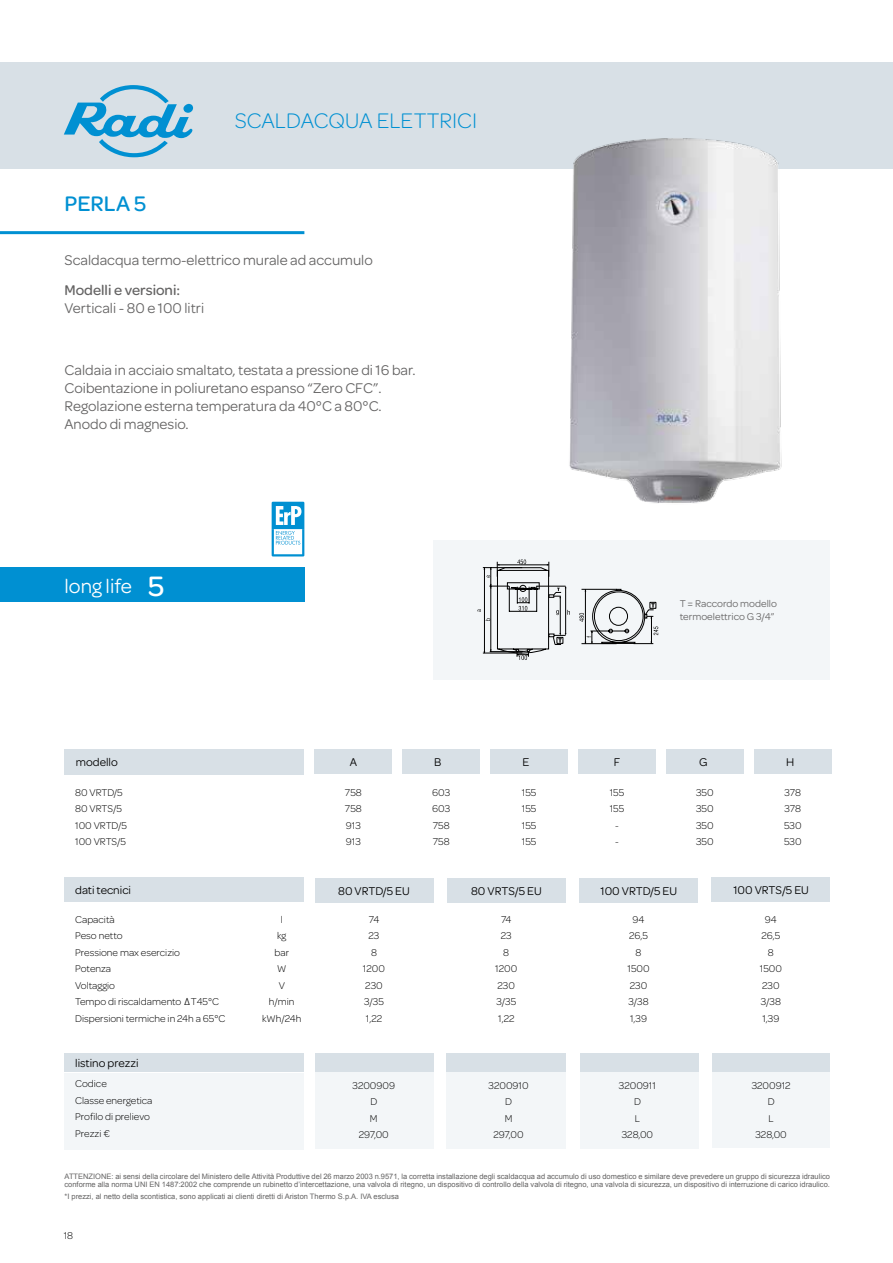
<style>
.page{position:relative;width:893px;height:1263px;background:#fff}
.page>*{position:absolute;margin:0;border:0;box-sizing:border-box;transform-origin:0 0}
.t1{font:300 22.5px "Omnes";color:#0090d2}
.t2{font:500 22.5px "Omnes";color:#0090d2}
.t3{font:21px "Omnes";color:#fff}
.t4{font:15px/18px "Omnes";color:#646363}
.t5{font:500 15px "Omnes";color:#646363}
.t6{font:12px "Omnes";color:#000}
.t7{font:300 10.5px/16.5px "Omnes";color:#000;text-align:center}
.t8{font:10.5px/12.6px "Omnes";color:#646363}
.t9{font:7.5px/7.5px "Arial";color:#646363}
.s1{font-weight:500;font-size:30px}
.s2{font-family:"Foundry Sterling";font-weight:400}
</style>
<div class="page">
<div style="left:0;top:63px;width:893px;height:106px;background:#d8e0e6"></div>
<svg style="left:64px;top:85px;width:129px;height:72px"></svg>
<div style="left:183px;top:104px;width:10px;height:9px;background:#0090d2;border-radius:50%"></div>
<div style="left:315px;top:749px;width:77px;height:25px;background:#d8e0e6"></div>
<div style="left:403px;top:749px;width:77px;height:25px;background:#d8e0e6"></div>
<div style="left:490px;top:749px;width:78px;height:25px;background:#d8e0e6"></div>
<div style="left:578px;top:749px;width:78px;height:25px;background:#d8e0e6"></div>
<div style="left:754px;top:749px;width:77px;height:25px;background:#d8e0e6"></div>
<div style="left:666px;top:749px;width:77px;height:25px;background:#d8e0e6"></div>
<hr style="left:0;top:231px;width:304px;height:3px;background:#0090d2">
<div style="left:65px;top:749px;width:239px;height:26px;background:#d8e0e6"></div>
<div style="left:65px;top:877px;width:239px;height:25px;background:#d8e0e6"></div>
<div style="left:65px;top:1053px;width:239px;height:19px;background:#d8e0e6"></div>
<div style="left:580px;top:1072px;width:118px;height:76px;background:#f3f6f8"></div>
<div style="left:315px;top:1072px;width:118px;height:76px;background:#f3f6f8"></div>
<div style="left:65px;top:1073px;width:239px;height:76px;background:#f3f6f8"></div>
<div style="left:0;top:567px;width:304px;height:35px;background:#0090d2"></div>
<div style="left:315px;top:1053px;width:118px;height:19px;background:#d8e0e6"></div>
<div style="left:447px;top:1072px;width:119px;height:76px;background:#f3f6f8"></div>
<div style="left:447px;top:1053px;width:119px;height:18px;background:#d8e0e6"></div>
<div style="left:580px;top:1053px;width:118px;height:18px;background:#d8e0e6"></div>
<div style="left:712px;top:1071px;width:118px;height:76px;background:#f3f6f8"></div>
<div style="left:712px;top:1053px;width:118px;height:18px;background:#d8e0e6"></div>
<div style="left:315px;top:878px;width:118px;height:25px;background:#d8e0e6"></div>
<div style="left:447px;top:878px;width:118px;height:25px;background:#d8e0e6"></div>
<div style="left:579px;top:878px;width:119px;height:25px;background:#d8e0e6"></div>
<div style="left:712px;top:877px;width:118px;height:25px;background:#d8e0e6"></div>
<img style="left:569px;top:138px;width:213px;height:365px">
<div style="left:433px;top:540px;width:397px;height:139px;background:#f3f6f8"></div>
<svg style="left:477px;top:559px;width:181px;height:101px"></svg>
<div style="left:649px;top:602px;width:7px;height:7px;border:1px solid #000"></div>
<svg style="left:272px;top:502px;width:32px;height:54px"></svg>
<h1 class="t2" style="left:65px;top:191px;width:83px">PERLA 5</h1>
<h1 class="t1" style="left:235px;top:109px;width:244px">SCALDACQUA ELETTRICI</h1>
<h3 class="t4" style="left:65px;top:251px;width:310px">Scaldacqua termo-elettrico murale ad accumulo</h3>
<h3 class="t5" style="left:65px;top:281px;width:117px">Modelli e versioni:</h3>
<h3 class="t4" style="left:65px;top:299px;width:141px">Verticali - 80 e 100 litri</h3>
<h3 class="t4" style="left:65px;top:361px;width:352px">Caldaia in acciaio smaltato, testata a pressione di 16 bar.<br>Coibentazione in poliuretano espanso “Zero CFC”.<br>Regolazione esterna temperatura da 40°C a 80°C.<br>Anodo di magnesio.</h3>
<h2 class="t3" style="left:65px;top:574px;width:101px">long life <span class="s1">5</span></h2>
<h3 class="t8" style="left:680px;top:597px;width:99px">T = Raccordo modello termoelettrico G 3/4”</h3>
<h3 class="t6" style="left:76px;top:755px;width:43px">modello</h3>
<h3 class="t7" style="left:75px;top:784px;width:53px;text-align:left">80 VRTD/5<br>80 VRTS/5<br>100 VRTD/5<br>100 VRTS/5</h3>
<h3 class="t6" style="left:75px;top:884px;width:57px">dati tecnici</h3>
<h3 class="t7" style="left:75px;top:911px;width:152px;text-align:left">Capacità<br>Peso netto<br>Pressione max esercizio<br>Potenza<br>Voltaggio<br>Tempo di riscaldamento <span class="s2">∆</span>T45°C<br>Dispersioni termiche in 24h a 65°C</h3>
<h3 class="t7" style="left:262px;top:911px;width:41px">l<br>kg<br>bar<br>W<br>V<br>h/min kWh/24h</h3>
<h3 class="t6" style="left:350px;top:755px;width:9px">A</h3>
<h3 class="t7" style="left:345px;top:784px;width:18px;text-align:justify">758<br>758<br>913<br>913</h3>
<h3 class="t6" style="left:338px;top:884px;width:73px">80 VRTD/5 EU</h3>
<h3 class="t7" style="left:363px;top:911px;width:24px">74<br>23<br>8<br>1200<br>230<br>3/35<br>1,22</h3>
<h3 class="t6" style="left:434px;top:755px;width:9px">B</h3>
<h3 class="t7" style="left:432px;top:784px;width:20px;text-align:justify">603<br>603<br>758<br>758</h3>
<h3 class="t6" style="left:523px;top:755px;width:8px">E</h3>
<h3 class="t7" style="left:522px;top:784px;width:16px;text-align:justify">155<br>155<br>155<br>155</h3>
<h3 class="t7" style="left:610px;top:784px;width:16px">155<br>155 -<br>-</h3>
<h3 class="t6" style="left:614px;top:755px;width:8px">F</h3>
<h3 class="t6" style="left:471px;top:884px;width:72px">80 VRTS/5 EU</h3>
<h3 class="t7" style="left:495px;top:911px;width:24px">74<br>23<br>8<br>1200<br>230<br>3/35<br>1,22</h3>
<h3 class="t6" style="left:601px;top:884px;width:78px">100 VRTD/5 EU</h3>
<h3 class="t7" style="left:627px;top:911px;width:24px">94<br>26,5<br>8<br>1500<br>230<br>3/38<br>1,39</h3>
<h3 class="t6" style="left:699px;top:755px;width:10px">G</h3>
<h3 class="t6" style="left:786px;top:755px;width:10px">H</h3>
<h3 class="t7" style="left:784px;top:784px;width:19px;text-align:justify">378<br>378<br>530<br>530</h3>
<h3 class="t7" style="left:696px;top:784px;width:19px;text-align:justify">350<br>350<br>350<br>350</h3>
<h3 class="t6" style="left:733px;top:883px;width:77px">100 VRTS/5 EU</h3>
<h3 class="t7" style="left:760px;top:911px;width:24px">94<br>26,5<br>8<br>1500<br>230<br>3/38<br>1,39</h3>
<h3 class="t6" style="left:75px;top:1056px;width:65px">listino prezzi</h3>
<h3 class="t7" style="left:75px;top:1075px;width:79px;text-align:left">Codice<br>Classe energetica<br>Profilo di prelievo<br>Prezzi €</h3>
<h3 class="t7" style="left:353px;top:1077px;width:44px">3200909<br>D<br>M<br>297,00</h3>
<h3 class="t7" style="left:489px;top:1077px;width:42px">3200910<br>D<br>M<br>297,00</h3>
<h3 class="t7" style="left:619px;top:1077px;width:39px">3200911<br>D<br>L<br>328,00</h3>
<h3 class="t7" style="left:752px;top:1077px;width:40px">3200912<br>D<br>L<br>328,00</h3>
<p class="t9" style="left:65px;top:1173px;width:767px">ATTENZIONE: ai sensi della circolare del Ministero delle Attività Produttive del 26 marzo 2003 n.9571, la corretta installazione degli scaldacqua ad accumulo di uso domestico e similare deve prevedere un gruppo di sicurezza idraulico conforme alla norma UNI EN 1487:2002 che comprende un rubinetto d’intercettazione, una valvola di ritegno, un dispositivo di controllo della valvola di ritegno, una valvola di sicurezza, un dispositivo di interruzione di carico idraulico.</p>
<p class="t9" style="left:65px;top:1192px;width:336px">*I prezzi, al netto della scontistica, sono applicati ai clienti diretti di Ariston Thermo S.p.A. IVA esclusa</p>
<h3 class="t7" style="left:64px;top:1227px;width:11px">18</h3>
</div>
